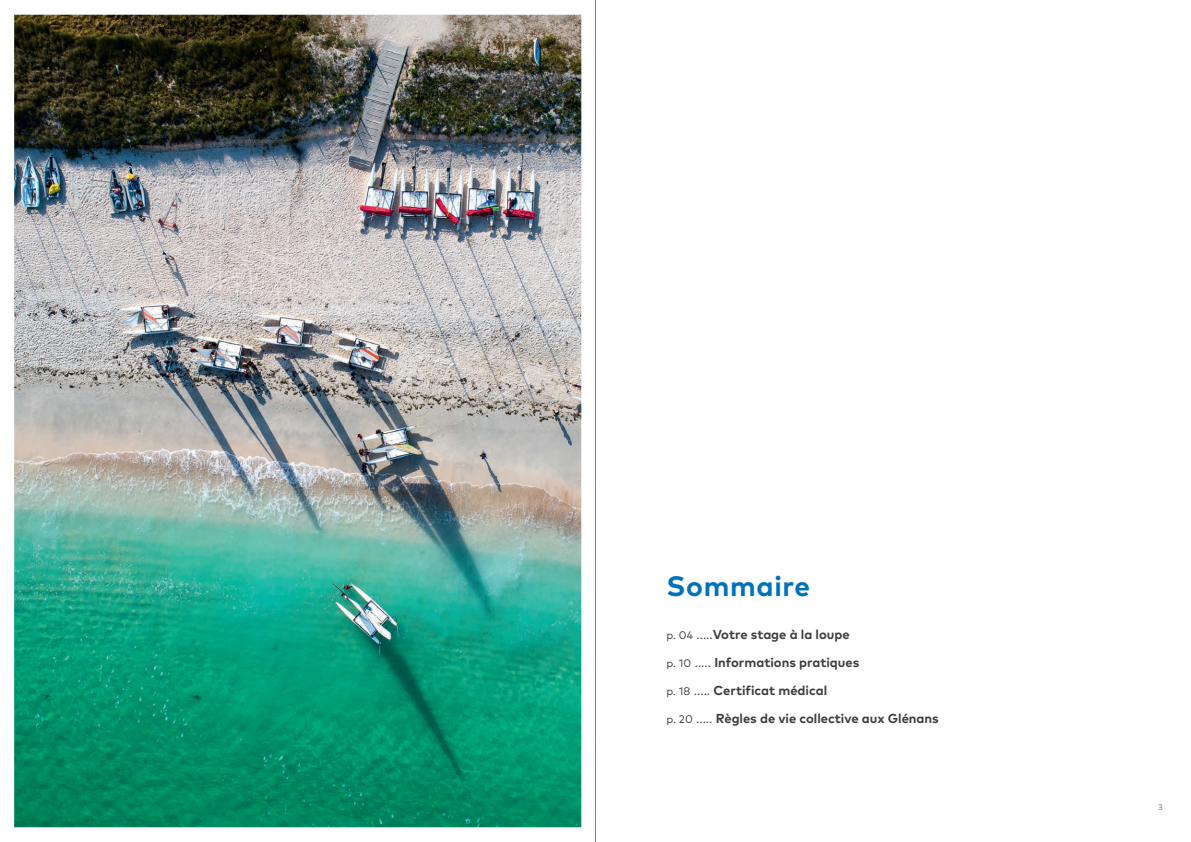
<style>
.page{position:relative;width:1191px;height:842px;background:#fff}
.page>*{position:absolute;margin:0;border:0;box-sizing:border-box;transform-origin:0 0}
.t1{font:700 28px "Mark Pro";letter-spacing:.025em;color:#0072bc}
.t2{font:700 13px/28px "Mark Pro";color:#3e3e3f}
.t3{font:8px "Mark Pro";color:#6c6d70}
.s1{font-weight:400;font-size:11px}
.s2{font-weight:400;font-size:12.5px}
</style>
<div class="page">
<img style="left:14px;top:15px;width:567px;height:812px">
<hr style="left:595px;top:0;width:1px;height:842px;background:#808285">
<h1 class="t1" style="left:666px;top:564px;width:145px">Sommaire</h1>
<p class="t2" style="left:666px;top:619px;width:274px"><span class="s1">p. 04</span> <span class="s2">.....</span>Votre stage à la loupe<br><span class="s1">p. 10</span> <span class="s2">.....</span> Informations pratiques<br><span class="s1">p. 18</span> <span class="s2">.....</span> Certificat médical<br><span class="s1">p. 20</span> <span class="s2">.....</span> Règles de vie collective aux Glénans</p>
<p class="t3" style="left:1158px;top:801px;width:6px">3</p>
</div>
